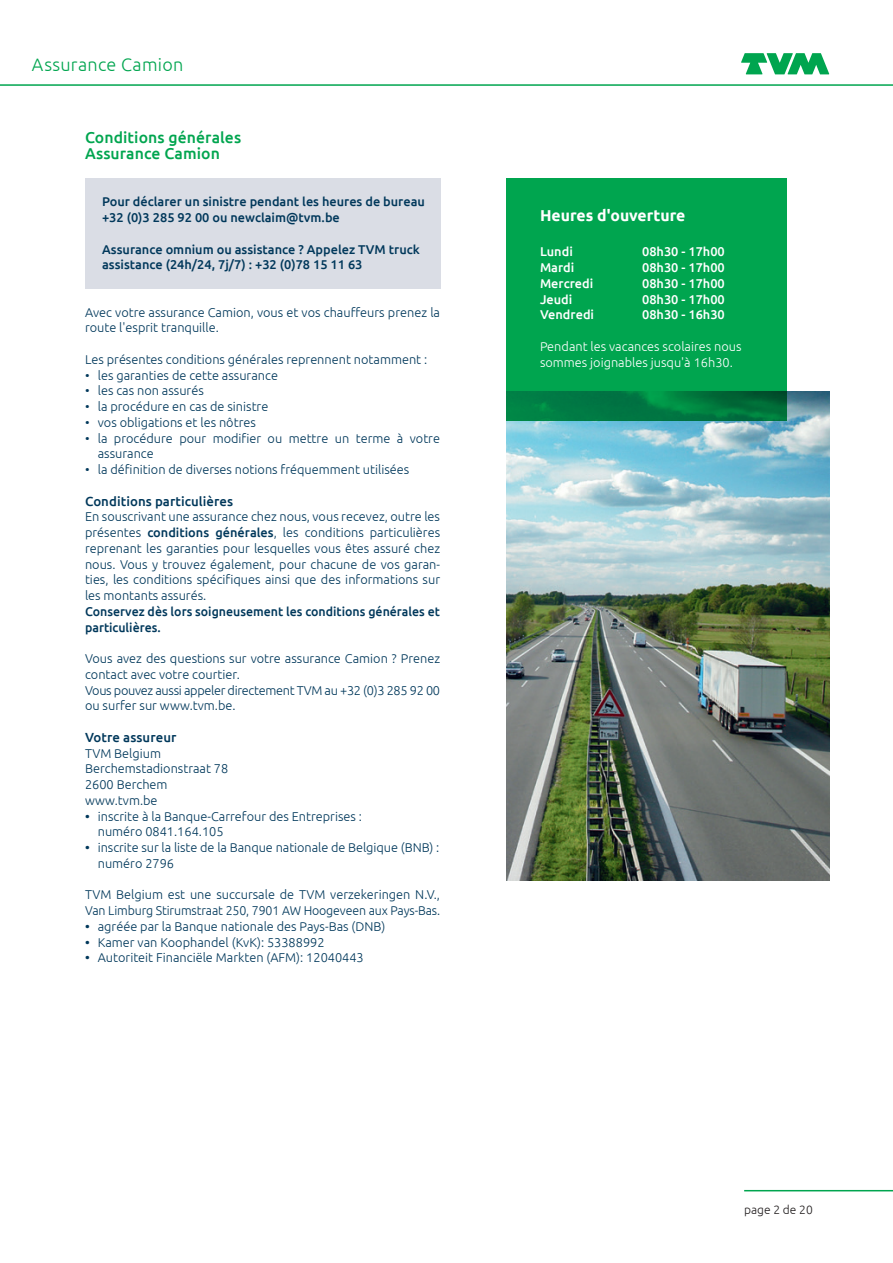
<style>
.page{position:relative;width:893px;height:1263px;background:#fff}
.page>*{position:absolute;margin:0;border:0;box-sizing:border-box;transform-origin:0 0}
.t1{font:300 18px "Ubuntu";letter-spacing:.015em;color:#00a54f}
.t2{font:500 15.75px/15.8px "Ubuntu";letter-spacing:.005em;color:#00a54f}
.t3{font:700 15.75px "Ubuntu";color:#fff}
.t4{font:500 13.2px "Ubuntu";letter-spacing:.005em;color:#01385b}
.t5{font:300 12.75px/15.8px "Ubuntu";color:#01385b}
.t6{font:500 12.75px/15.8px "Ubuntu";color:#01385b}
.t7{font:500 12.75px "Ubuntu";color:#fff}
.t8{font:300 12.75px/15.8px "Ubuntu";color:#fff}
.t9{font:300 12px "Ubuntu";color:#231f20}
.s1{font-weight:500}
</style>
<div class="page">
<img style="left:506px;top:391px;width:323px;height:489px">
<div style="left:506px;top:179px;width:281px;height:242px;background:#00a54f"></div>
<svg style="left:741px;top:53px;width:88px;height:21px"></svg>
<hr style="left:0;top:84px;width:893px;height:2px;background:#00a54f">
<hr style="left:744px;top:1190px;width:149px;height:1px;background:#00a54f">
<div style="left:85px;top:179px;width:355px;height:110px;background:#dadde5"></div>
<h1 class="t1" style="left:32px;top:54px;width:153px">Assurance Camion</h1>
<p class="t2" style="left:85px;top:129px;width:158px">Conditions générales<br>Assurance Camion</p>
<p class="t6" style="left:102px;top:193px;width:324px">Pour déclarer un sinistre pendant les heures de bureau +32 (0)3 285 92 00 ou newclaim@tvm.be</p>
<p class="t6" style="left:102px;top:241px;width:319px">Assurance omnium ou assistance ? Appelez TVM truck assistance (24h/24, 7j/7) : +32 (0)78 15 11 63</p>
<p class="t5" style="left:85px;top:304px;width:356px">Avec votre assurance Camion, vous et vos chauffeurs prenez la route l'esprit tranquille.</p>
<p class="t5" style="left:85px;top:351px;width:344px">Les présentes conditions générales reprennent notamment :</p>
<p class="t5" style="left:85px;top:367px;width:194px">• les garanties de cette assurance</p>
<p class="t5" style="left:85px;top:383px;width:120px">• les cas non assurés</p>
<p class="t5" style="left:85px;top:398px;width:185px">• la procédure en cas de sinistre</p>
<p class="t5" style="left:85px;top:414px;width:172px">• vos obligations et les nôtres</p>
<p class="t5" style="left:98px;top:430px;width:344px;text-indent:-13px">• la procédure pour modifier ou mettre un terme à votre assurance</p>
<p class="t5" style="left:85px;top:461px;width:326px">• la définition de diverses notions fréquemment utilisées</p>
<p class="t4" style="left:85px;top:493px;width:150px">Conditions particulières</p>
<p class="t5" style="left:85px;top:509px;width:357px;text-align:justify">En souscrivant une assurance chez nous, vous recevez, outre les présentes <span class="s1">conditions générales</span>, les conditions particulières reprenant les garanties pour lesquelles vous êtes assuré chez nous. Vous y trouvez également, pour chacune de vos garan&shy;ties, les conditions spécifiques ainsi que des informations sur les montants assurés.</p>
<p class="t6" style="left:85px;top:603px;width:357px">Conservez dès lors soigneusement les conditions générales et particulières.</p>
<p class="t5" style="left:85px;top:650px;width:357px">Vous avez des questions sur votre assurance Camion ? Prenez contact avec votre courtier.<br>Vous pouvez aussi appeler directement TVM au +32 (0)3 285 92 00 ou surfer sur www.tvm.be.</p>
<p class="t4" style="left:85px;top:729px;width:93px">Votre assureur</p>
<p class="t5" style="left:85px;top:745px;width:145px">TVM Belgium<br>Berchemstadionstraat 78<br>2600 Berchem www.tvm.be</p>
<p class="t5" style="left:98px;top:808px;width:266px;text-indent:-13px"><span class="s1">•</span> inscrite à la Banque-Carrefour des Entreprises : numéro 0841.164.105</p>
<p class="t5" style="left:98px;top:839px;width:343px;text-indent:-13px"><span class="s1">•</span> inscrite sur la liste de la Banque nationale de Belgique (BNB) : numéro 2796</p>
<p class="t5" style="left:85px;top:887px;width:357px">TVM Belgium est une succursale de TVM verzekeringen N.V.,<br>Van Limburg Stirumstraat 250, 7901 AW Hoogeveen aux Pays-Bas.</p>
<p class="t5" style="left:85px;top:918px;width:302px"><span class="s1">•</span> agréée par la Banque nationale des Pays-Bas (DNB)</p>
<p class="t5" style="left:85px;top:934px;width:241px"><span class="s1">•</span> Kamer van Koophandel (KvK): 53388992</p>
<p class="t5" style="left:85px;top:950px;width:280px"><span class="s1">•</span> Autoriteit Financiële Markten (AFM): 12040443</p>
<p class="t3" style="left:540px;top:205px;width:147px">Heures d'ouverture</p>
<p class="t7" style="left:540px;top:244px;width:34px">Lundi</p>
<p class="t7" style="left:642px;top:244px;width:84px">08h30 - 17h00</p>
<p class="t7" style="left:540px;top:259px;width:36px">Mardi</p>
<p class="t7" style="left:642px;top:259px;width:84px">08h30 - 17h00</p>
<p class="t7" style="left:540px;top:275px;width:55px">Mercredi</p>
<p class="t7" style="left:642px;top:275px;width:84px">08h30 - 17h00</p>
<p class="t7" style="left:540px;top:291px;width:34px">Jeudi</p>
<p class="t7" style="left:642px;top:291px;width:84px">08h30 - 17h00</p>
<p class="t7" style="left:540px;top:307px;width:56px">Vendredi</p>
<p class="t7" style="left:642px;top:307px;width:84px">08h30 - 16h30</p>
<p class="t8" style="left:540px;top:338px;width:203px">Pendant les vacances scolaires nous sommes joignables jusqu'à 16h30.</p>
<p class="t9" style="left:744px;top:1202px;width:70px">page 2 de 20</p>
</div>
